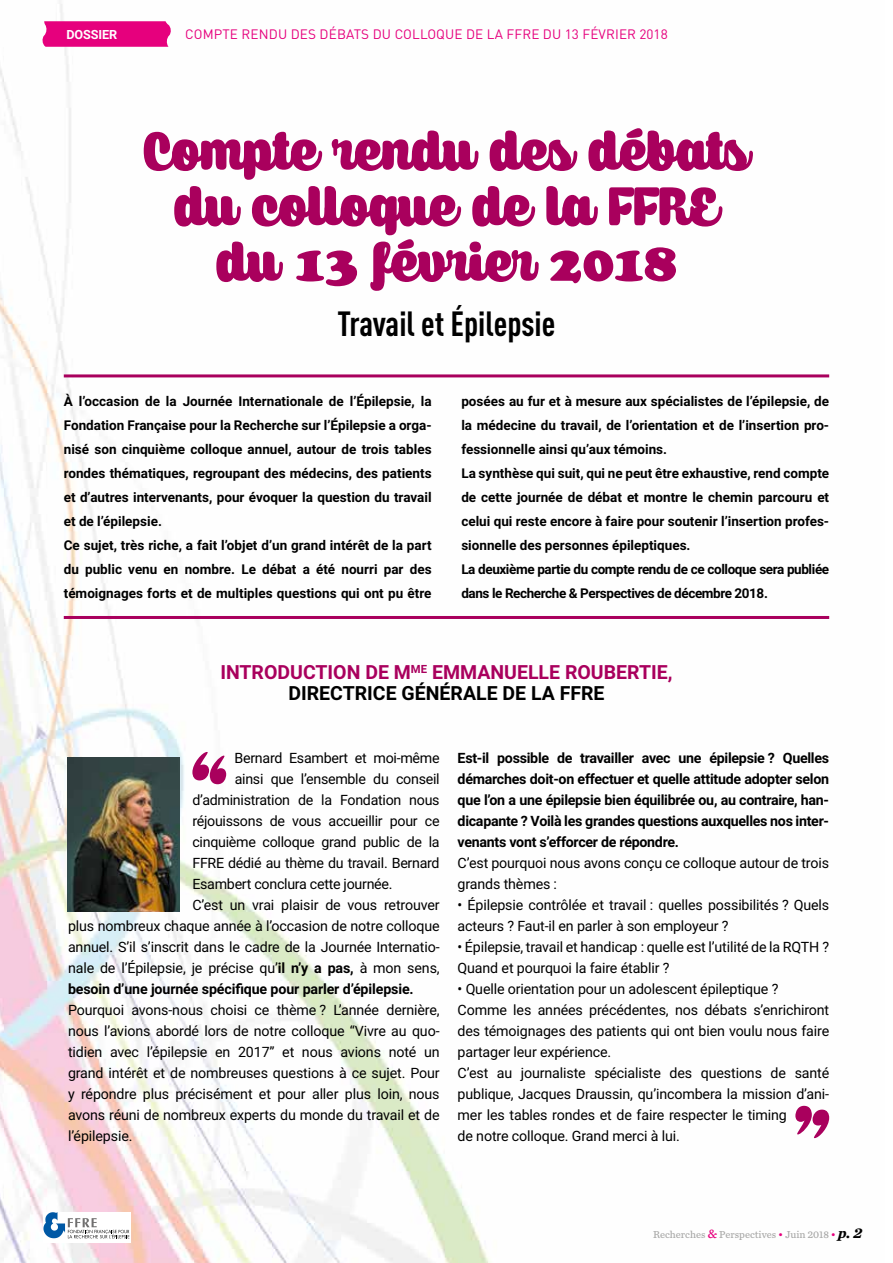
<style>
.page{position:relative;width:893px;height:1263px;background:#fff}
.page>*{position:absolute;margin:0;border:0;box-sizing:border-box;transform-origin:0 0}
.t1{font:54px/55.5px "Caprica Script Upr Personal Use";color:#a9005d;text-align:center}
.t2{font:700 condensed 34.5px "DIN Pro";color:#000}
.t3{font:700 19.5px/21px "Roboto";color:#a9005d;text-align:center}
.t4{font:14.25px/21px "Roboto";letter-spacing:-.01em;color:#000}
.t5{font:700 14.25px/21px "Roboto";letter-spacing:-.02em;color:#000;text-align:justify}
.t6{font:700 13.5px/24px "Roboto";color:#000}
.t7{font:13.5px "DIN Pro";letter-spacing:.01em;color:#e6007d}
.t8{font:700 12.6px "Roboto";letter-spacing:-.01em;color:#fff}
.t9{font:10.5px "Chronicle Text G4";color:#a8a8a7}
.s1{font-family:"Cooper";font-weight:900}
.s2{color:#000}
.s3{font-weight:700}
.s4{font-size:13.5px;color:#e6007d}
.s5{color:#e6007d}
.s6{font-weight:700;font-style:italic;font-size:15px;color:#000}
</style>
<div class="page">
<img style="left:0;top:3px;width:830px;height:1260px">
<svg style="left:43px;top:1212px;width:88px;height:30px"></svg>
<svg style="left:43px;top:1212px;width:86px;height:26px"></svg>
<svg style="left:42px;top:21px;width:130px;height:26px;background:#e71085"></svg>
<svg style="left:192px;top:752px;width:34px;height:32px"></svg>
<hr style="left:64px;top:374px;width:765px;height:3px;background:#a9005d">
<hr style="left:64px;top:616px;width:765px;height:3px;background:#a9005d">
<svg style="left:795px;top:1106px;width:34px;height:32px"></svg>
<img style="left:67px;top:758px;width:113px;height:153px">
<p class="t8" style="left:67px;top:26px;width:52px">DOSSIER</p>
<p class="t7" style="left:185px;top:24px;width:484px">COMPTE RENDU DES DÉBATS DU COLLOQUE DE LA FFRE DU 13 FÉVRIER 2018</p>
<h1 class="t1" style="left:144px;top:126px;width:607px">Compte rendu des débats du colloque de la FFRE du <span class="s1">13</span> février <span class="s1">2018</span></h1>
<h2 class="t2" style="left:338px;top:298px;width:219px">Travail et Épilepsie</h2>
<p class="t6" style="left:64px;top:388px;width:369px">À l’occasion de la Journée Internationale de l’Épilepsie, la Fondation Française pour la Recherche sur l’Épilepsie a orga&shy;nisé son cinquième colloque annuel, autour de trois tables rondes thématiques, regroupant des médecins, des patients et d’autres intervenants, pour évoquer la question du travail et de l’épilepsie.<br>Ce sujet, très riche, a fait l’objet d’un grand intérêt de la part du public venu en nombre. Le débat a été nourri par des témoignages forts et de multiples questions qui ont pu être</p>
<p class="t6" style="left:461px;top:388px;width:369px">posées au fur et à mesure aux spécialistes de l’épilepsie, de la médecine du travail, de l’orientation et de l’insertion pro&shy;fessionnelle ainsi qu’aux témoins.<br>La synthèse qui suit, qui ne peut être exhaustive, rend compte de cette journée de débat et montre le chemin parcouru et celui qui reste encore à faire pour soutenir l’insertion profes&shy;sionnelle des personnes épileptiques.<br>La deuxième partie du compte rendu de ce colloque sera publiée dans le Recherche &amp; Perspectives de décembre 2018.</p>
<h3 class="t3" style="left:220px;top:661px;width:454px">INTRODUCTION DE M<sup>ME</sup> EMMANUELLE ROUBERTIE,<br><span class="s2">DIRECTRICE GÉNÉRALE DE LA FFRE</span></h3>
<p class="t4" style="left:235px;top:747px;width:207px">Bernard Esambert et moi-même</p>
<p class="t4" style="left:235px;top:768px;width:206px">ainsi que l’ensemble du conseil</p>
<p class="t4" style="left:192px;top:789px;width:249px">d’administration de la Fondation nous</p>
<p class="t4" style="left:192px;top:810px;width:249px">réjouissons de vous accueillir pour ce</p>
<p class="t4" style="left:192px;top:831px;width:249px">cinquième colloque grand public de la</p>
<p class="t4" style="left:192px;top:852px;width:249px">FFRE dédié au thème du travail. Bernard</p>
<p class="t4" style="left:192px;top:873px;width:202px">Esambert conclura cette journée.</p>
<p class="t4" style="left:192px;top:894px;width:249px">C’est un vrai plaisir de vous retrouver</p>
<p class="t4" style="left:68px;top:915px;width:373px">plus nombreux chaque année à l’occasion de notre colloque</p>
<p class="t4" style="left:68px;top:936px;width:373px">annuel. S’il s’inscrit dans le cadre de la Journée Internatio-</p>
<p class="t4" style="left:68px;top:957px;width:373px">nale de l’Épilepsie, je précise qu’<span class="s3">il n’y a pas,</span> à mon sens,</p>
<p class="t5" style="left:68px;top:978px;width:347px">besoin d’une journée spécifique pour parler d’épilepsie.</p>
<p class="t4" style="left:68px;top:999px;width:373px;text-align:justify">Pourquoi avons-nous choisi ce thème ? L’année dernière, nous l’avions abordé lors de notre colloque “Vivre au quo&shy;tidien avec l’épilepsie en 2017” et nous avions noté un grand intérêt et de nombreuses questions à ce sujet. Pour y répondre plus précisément et pour aller plus loin, nous avons réuni de nombreux experts du monde du travail et de l’épilepsie.</p>
<p class="t5" style="left:458px;top:747px;width:373px">Est-il possible de travailler avec une épilepsie ? Quelles démarches doit-on effectuer et quelle attitude adopter selon que l’on a une épilepsie bien équilibrée ou, au contraire, han&shy;dicapante ? Voilà les grandes questions auxquelles nos inter&shy;venants vont s’efforcer de répondre.</p>
<p class="t4" style="left:458px;top:852px;width:373px">C’est pourquoi nous avons conçu ce colloque autour de trois grands thèmes :</p>
<p class="t4" style="left:458px;top:894px;width:373px">• Épilepsie contrôlée et travail : quelles possibilités ? Quels acteurs ? Faut-il en parler à son employeur ?</p>
<p class="t4" style="left:458px;top:936px;width:373px">• Épilepsie, travail et handicap : quelle est l’utilité de la RQTH ?<br>Quand et pourquoi la faire établir ?</p>
<p class="t4" style="left:458px;top:978px;width:373px">• Quelle orientation pour un adolescent épileptique ?<br>Comme les années précédentes, nos débats s’enrichiront des témoignages des patients qui ont bien voulu nous faire partager leur expérience.<br>C’est au journaliste spécialiste des questions de santé publique, Jacques Draussin, qu’incombera la mission d’ani&shy;mer les tables rondes et de faire respecter le timing<br>de notre colloque. Grand merci à lui.</p>
<p class="t9" style="left:653px;top:1227px;width:211px">Recherches <span class="s4">&amp;</span> Perspectives <span class="s5">•</span> Juin 2018 <span class="s5">•</span> <span class="s6">p. 2</span></p>
</div>
